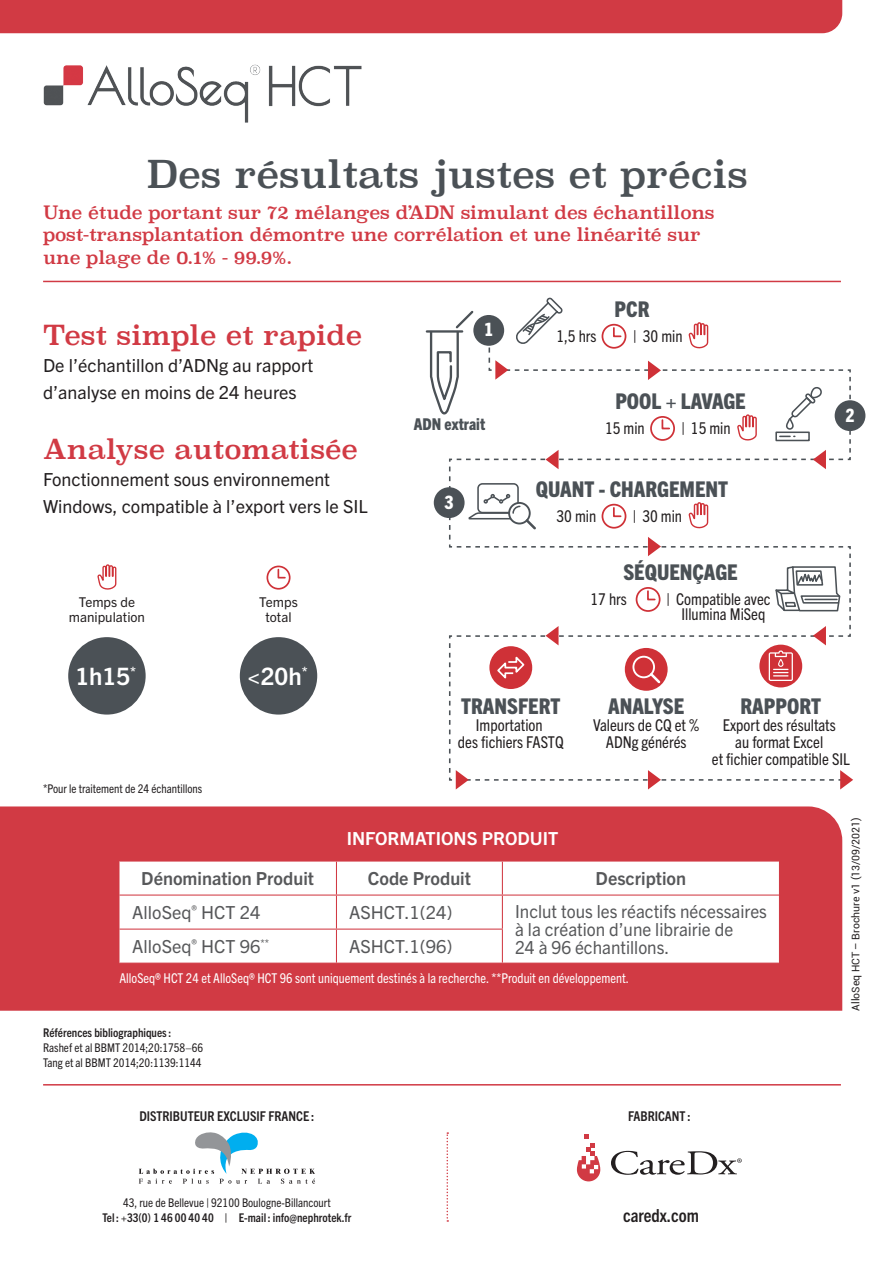
<style>
.page{position:relative;width:893px;height:1263px;background:#fff}
.page>*{position:absolute;margin:0;border:0;box-sizing:border-box;transform-origin:0 0}
.t1{font:37.5px "Superclarendon";color:#4b5156}
.t2{font:27px "Superclarendon";color:#d13a44}
.t3{font:700 24px "Trade Gothic Next LT Pro";color:#fff}
.t4{font:800 condensed 21.75px "Trade Gothic Next LT Pro";color:#4b5156}
.t5{font:800 condensed 18.45px "Trade Gothic Next LT Pro";color:#fff}
.t6{font:18px/22.5px "Superclarendon";letter-spacing:-.01em;color:#d13a44}
.t7{font:18px/27px "Trade Gothic Next LT Pro";color:#231f20}
.t8{font:18px/18px "Trade Gothic Next LT Pro";color:#57585a;scale:.95 1}
.t9{font:18px "Trade Gothic Next LT Pro";color:#57585a}
.t10{font:700 18px "Trade Gothic Next LT Pro";color:#57585a}
.t11{font:700 18px "Trade Gothic Next LT Pro";color:#fff}
.t12{font:700 condensed 18px "Trade Gothic Next LT Pro";color:#231f20}
.t13{font:condensed 16.35px/17.1px "Trade Gothic Next LT Pro";color:#231f20;text-align:center}
.t14{font:800 condensed 16.35px "Trade Gothic Next LT Pro";color:#4b5156}
.t15{font:condensed 13.5px "Trade Gothic Next LT Pro";color:#fff}
.t16{font:700 condensed 13.5px "Trade Gothic Next LT Pro";color:#231f20}
.t17{font:13.5px/15px "Trade Gothic Next LT Pro";color:#231f20;text-align:center}
.t18{font:condensed 12px/15px "Trade Gothic Next LT Pro";color:#231f20}
.t19{font:700 condensed 12px "Trade Gothic Next LT Pro";color:#231f20}
.t20{font:10.5px "Roboto";color:#231f20}
</style>
<div class="page">
<div style="left:834px;top:400px;width:31px;height:31px;background:#4b5156;border-radius:50%"></div>
<hr style="left:427px;top:330px;width:35px;height:2px;background:#4b5156">
<svg style="left:429px;top:297px;width:424px;height:492px"></svg>
<svg style="left:139px;top:1132px;width:176px;height:51px"></svg>
<svg style="left:446px;top:1132px;width:2px;height:89px"></svg>
<img style="left:43px;top:64px;width:319px;height:58px">
<svg style="left:577px;top:1134px;width:23px;height:47px"></svg>
<svg style="left:611px;top:1150px;width:130px;height:24px"></svg>
<hr style="left:43px;top:1083px;width:797px;height:2px;background:#d13a44">
<div style="left:68px;top:637px;width:78px;height:77px;background:#4b5156;border-radius:50%"></div>
<svg style="left:97px;top:564px;width:20px;height:26px"></svg>
<hr style="left:43px;top:281px;width:797px;height:1px;background:#d13a44">
<div style="left:240px;top:637px;width:77px;height:77px;background:#4b5156;border-radius:50%"></div>
<svg style="left:266px;top:565px;width:25px;height:25px"></svg>
<div style="left:0;top:806px;width:842px;height:204px;background:#d13a44"></div>
<svg style="left:119px;top:861px;width:659px;height:101px"></svg>
<hr style="left:119px;top:860px;width:217px;height:1px;background:#d13a44">
<hr style="left:336px;top:860px;width:166px;height:1px;background:#d13a44">
<hr style="left:336px;top:861px;width:1px;height:33px;background:#d13a44">
<hr style="left:502px;top:860px;width:276px;height:1px;background:#d13a44">
<hr style="left:502px;top:861px;width:1px;height:33px;background:#d13a44">
<hr style="left:119px;top:894px;width:217px;height:1px;background:#d13a44">
<hr style="left:336px;top:894px;width:166px;height:1px;background:#d13a44">
<hr style="left:336px;top:895px;width:1px;height:33px;background:#d13a44">
<hr style="left:502px;top:894px;width:276px;height:1px;background:#d13a44">
<hr style="left:502px;top:895px;width:1px;height:33px;background:#d13a44">
<hr style="left:119px;top:928px;width:217px;height:1px;background:#d13a44">
<hr style="left:336px;top:928px;width:167px;height:1px;background:#d13a44">
<hr style="left:336px;top:929px;width:1px;height:33px;background:#d13a44">
<hr style="left:502px;top:929px;width:1px;height:33px;background:#d13a44">
<hr style="left:119px;top:962px;width:217px;height:1px;background:#d13a44">
<hr style="left:336px;top:962px;width:166px;height:1px;background:#d13a44">
<hr style="left:502px;top:962px;width:276px;height:1px;background:#d13a44">
<div style="left:0;top:0;width:842px;height:33px;background:#d13a44"></div>
<h1 class="t1" style="left:147px;top:149px;width:602px">Des résultats justes et précis</h1>
<p class="t6" style="left:43px;top:202px;width:673px">Une étude portant sur 72 mélanges d’ADN simulant des échantillons post-transplantation démontre une corrélation et une linéarité sur une plage de 0.1% - 99.9%.</p>
<h2 class="t2" style="left:43px;top:317px;width:320px">Test simple et rapide</h2>
<p class="t7" style="left:43px;top:350px;width:272px">De l’échantillon d’ADNg au rapport d’analyse en moins de 24 heures</p>
<h2 class="t2" style="left:43px;top:431px;width:316px">Analyse automatisée</h2>
<p class="t7" style="left:43px;top:464px;width:326px">Fonctionnement sous environnement<br>Windows, compatible à l’export vers le SIL</p>
<p class="t17" style="left:69px;top:594px;width:78px">Temps de manipulation</p>
<h3 class="t3" style="left:75px;top:659px;width:62px">1h15<sup>*</sup></h3>
<p class="t18" style="left:43px;top:780px;width:161px">*Pour le traitement de 24 échantillons</p>
<p class="t17" style="left:259px;top:594px;width:40px">Temps total</p>
<h3 class="t3" style="left:247px;top:659px;width:62px">&lt;20h<sup>*</sup></h3>
<p class="t5" style="left:484px;top:317px;width:11px">1</p>
<p class="t14" style="left:414px;top:413px;width:73px">ADN extrait</p>
<p class="t5" style="left:444px;top:489px;width:11px">3</p>
<h3 class="t4" style="left:614px;top:294px;width:36px">PCR</h3>
<p class="t13" style="left:556px;top:326px;width:42px">1,5 hrs</p>
<p class="t13" style="left:633px;top:326px;width:51px">| 30 min</p>
<h3 class="t4" style="left:615px;top:386px;width:132px">POOL + LAVAGE</h3>
<p class="t13" style="left:605px;top:418px;width:41px">15 min</p>
<p class="t13" style="left:681px;top:418px;width:51px">| 15 min</p>
<h3 class="t4" style="left:536px;top:474px;width:194px">QUANT - CHARGEMENT</h3>
<p class="t13" style="left:556px;top:506px;width:41px">30 min</p>
<p class="t13" style="left:632px;top:506px;width:51px">| 30 min</p>
<h3 class="t4" style="left:623px;top:556px;width:116px">SÉQUENÇAGE</h3>
<p class="t13" style="left:590px;top:589px;width:38px">17 hrs</p>
<p class="t13" style="left:666px;top:590px;width:105px;line-height:14.7px">| Compatible avec<br>Illumina MiSeq</p>
<p class="t5" style="left:845px;top:402px;width:11px">2</p>
<h3 class="t4" style="left:461px;top:691px;width:101px">TRANSFERT</h3>
<p class="t13" style="left:458px;top:715px;width:107px">Importation<br>des fichiers FASTQ</p>
<h3 class="t4" style="left:608px;top:691px;width:78px">ANALYSE</h3>
<p class="t13" style="left:593px;top:715px;width:108px">Valeurs de CQ et %<br>ADNg générés</p>
<h3 class="t4" style="left:740px;top:691px;width:82px">RAPPORT</h3>
<p class="t13" style="left:711px;top:715px;width:139px">Export des résultats<br>au format Excel<br>et fichier compatible SIL</p>
<p class="t11" style="left:347px;top:825px;width:213px">INFORMATIONS PRODUIT</p>
<p class="t10" style="left:141px;top:865px;width:174px">Dénomination Produit</p>
<p class="t10" style="left:368px;top:865px;width:105px">Code Produit</p>
<p class="t10" style="left:595px;top:865px;width:92px">Description</p>
<p class="t9" style="left:132px;top:899px;width:130px">AlloSeq<sup>®</sup> HCT 24</p>
<p class="t9" style="left:349px;top:899px;width:105px">ASHCT.1(24)</p>
<p class="t8" style="left:515px;top:901px;width:266px">Inclut tous les réactifs nécessaires à la création d’une librairie de</p>
<p class="t9" style="left:132px;top:933px;width:138px">AlloSeq<sup>®</sup> HCT 96<sup>**</sup></p>
<p class="t8" style="left:515px;top:937px;width:164px">24 à 96 échantillons.</p>
<p class="t9" style="left:349px;top:933px;width:105px">ASHCT.1(96)</p>
<p class="t15" style="left:119px;top:968px;width:511px">AlloSeq® HCT 24 et AlloSeq® HCT 96 sont uniquement destinés à la recherche. **Produit en développement.</p>
<p class="t19" style="left:43px;top:1024px;width:130px">Références bibliographiques :</p>
<p class="t18" style="left:43px;top:1039px;width:161px">Rashef et al BBMT 2014;20:1758–66<br>Tang et al BBMT 2014;20:1139:1144</p>
<p class="t16" style="left:139px;top:1106px;width:176px">DISTRIBUTEUR EXCLUSIF FRANCE :</p>
<p class="t16" style="left:628px;top:1106px;width:64px">FABRICANT :</p>
<p class="t18" style="left:123px;top:1193px;width:209px">43, rue de Bellevue | 92100 Boulogne-Billancourt</p>
<p class="t19" style="left:102px;top:1208px;width:250px">Tel : +33(0) 1 46 00 40 40 | E-mail : info@nephrotek.fr</p>
<p class="t12" style="left:623px;top:1202px;width:77px">caredx.com</p>
<p class="t20" style="left:848px;top:1010px;width:195px;rotate:-90deg">AlloSeq HCT – Brochure v1 (13/09/2021)</p>
</div>
